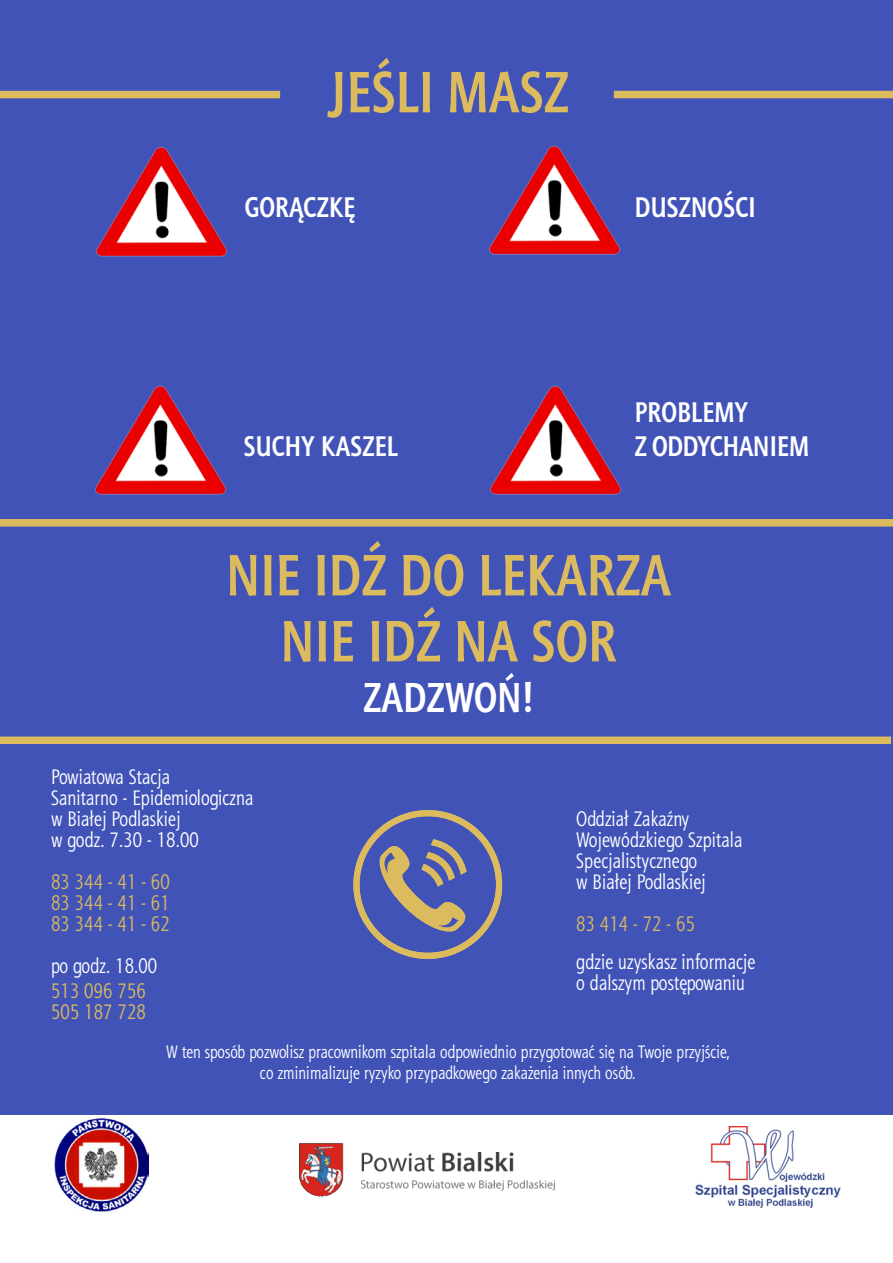
<style>
.page{position:relative;width:893px;height:1263px;background:#fff}
.page>*{position:absolute;margin:0;border:0;box-sizing:border-box;transform-origin:0 0}
.t1{font:700 58.5px/66px "Aerton Cnd EFN";letter-spacing:.01em;color:#dcbb5e;text-align:center}
.t2{font:700 42px "Aerton Cnd EFN";letter-spacing:.01em;color:#fff}
.t3{font:700 28.5px/34.2px "Aerton Cnd EFN";letter-spacing:.01em;color:#fff}
.t4{font:21px/21px "Aerton Cnd EFN";letter-spacing:.01em;color:#fff}
.t5{font:21px/21px "Aerton Cnd EFN";letter-spacing:.01em;color:#dcbb5e;text-align:justify}
.t6{font:18px/21.6px "Aerton Cnd EFN";letter-spacing:.01em;color:#fff;text-align:center}
</style>
<div class="page">
<div style="left:0;top:0;width:893px;height:1114px;background:#4153b7"></div>
<img style="left:489px;top:145px;width:131px;height:110px">
<img style="left:490px;top:385px;width:131px;height:110px">
<img style="left:695px;top:1126px;width:145px;height:81px">
<img style="left:299px;top:1143px;width:255px;height:54px">
<img style="left:55px;top:1118px;width:93px;height:93px">
<img style="left:96px;top:146px;width:131px;height:111px">
<img style="left:95px;top:385px;width:131px;height:110px">
<div style="left:0;top:91px;width:280px;height:7px;background:#dcbb5e"></div>
<div style="left:614px;top:91px;width:279px;height:7px;background:#dcbb5e"></div>
<div style="left:0;top:519px;width:893px;height:8px;background:#dcbb5e"></div>
<div style="left:0;top:736px;width:891px;height:8px;background:#dcbb5e"></div>
<svg style="left:353px;top:810px;width:149px;height:149px"></svg>
<h1 class="t1" style="left:329px;top:59px;width:241px">JEŚLI MASZ</h1>
<h3 class="t3" style="left:245px;top:190px;width:112px">GORĄCZKĘ</h3>
<h3 class="t3" style="left:635px;top:190px;width:122px">DUSZNOŚCI</h3>
<h3 class="t3" style="left:244px;top:429px;width:155px">SUCHY KASZEL</h3>
<h3 class="t3" style="left:635px;top:395px;width:176px">PROBLEMY<br>Z ODDYCHANIEM</h3>
<h1 class="t1" style="left:226px;top:542px;width:446px">NIE IDŹ DO LEKARZA<br>NIE IDŹ NA SOR</h1>
<h2 class="t2" style="left:363px;top:673px;width:172px">ZADZWOŃ!</h2>
<p class="t4" style="left:51px;top:766px;width:204px">Powiatowa Stacja<br>Sanitarno - Epidemiologiczna w Białej Podlaskiej<br>w godz. 7.30 - 18.00</p>
<p class="t5" style="left:51px;top:871px;width:120px">83 344 - 41 - 60<br>83 344 - 41 - 61<br>83 344 - 41 - 62</p>
<p class="t4" style="left:51px;top:955px;width:108px">po godz. 18.00</p>
<p class="t5" style="left:51px;top:980px;width:96px">513 096 756<br>505 187 728</p>
<p class="t4" style="left:576px;top:808px;width:168px">Oddział Zakaźny<br>Wojewódzkiego Szpitala<br>Specjalistycznego<br>w Białej Podlaskiej</p>
<p class="t5" style="left:576px;top:913px;width:120px">83 414 - 72 - 65</p>
<p class="t4" style="left:576px;top:951px;width:181px">gdzie uzyskasz informacje o dalszym postępowaniu</p>
<p class="t6" style="left:166px;top:1041px;width:565px">W ten sposób pozwolisz pracownikom szpitala odpowiednio przygotować się na Twoje przyjście, co zminimalizuje ryzyko przypadkowego zakażenia innych osób.</p>
</div>
